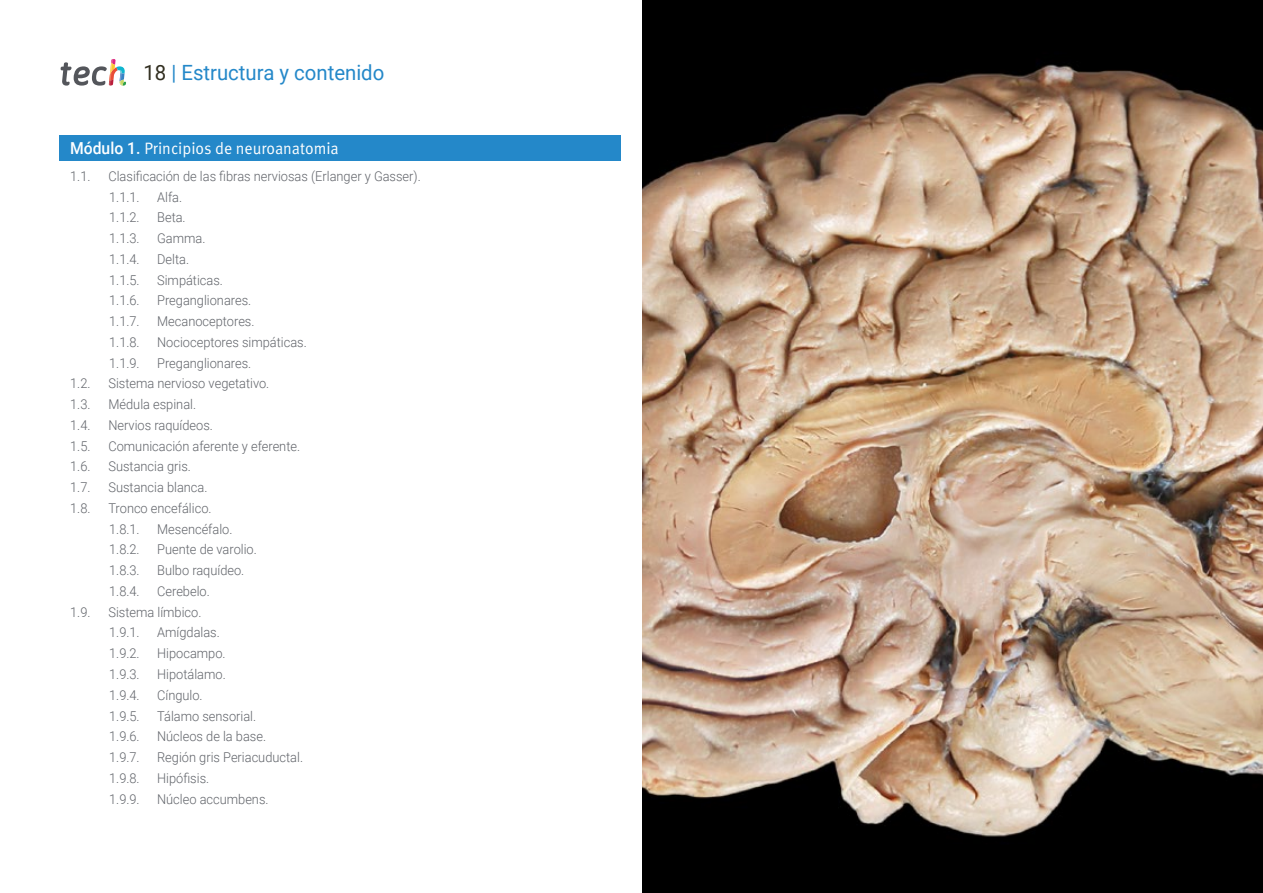
<style>
.page{position:relative;width:1263px;height:893px;background:#fff}
.page>*{position:absolute;margin:0;border:0;box-sizing:border-box;transform-origin:0 0}
.t1{font:21px "Roboto";color:#2488c9}
.t2{font:16.5px "Meta Pro";color:#fff;scale:.95 1}
.t3{font:300 13.5px/20.7px "Roboto";color:#61646a;scale:.95 1}
.s1{color:#312e20}
.s2{font-family:"Roboto";font-weight:500}
</style>
<div class="page">
<img style="left:642px;top:0;width:621px;height:893px">
<svg style="left:61px;top:59px;width:65px;height:27px"></svg>
<div style="left:59px;top:135px;width:562px;height:25px;background:#2488c9"></div>
<h1 class="t1" style="left:144px;top:57px;width:242px"><span class="s1">18</span> | Estructura y contenido</h1>
<p class="t2" style="left:70px;top:138px;width:284px"><span class="s2">Módulo 1.</span> Principios de neuroanatomia</p>
<p class="t3" style="left:70px;top:165px;width:23px">1.1.</p>
<p class="t3" style="left:108px;top:165px;width:330px">Clasificación de las fibras nerviosas (Erlanger y Gasser).<br>1.1.1.</p>
<p class="t3" style="left:157px;top:186px;width:28px">Alfa.</p>
<p class="t3" style="left:109px;top:207px;width:34px">1.1.2.</p>
<p class="t3" style="left:157px;top:207px;width:32px">Beta.</p>
<p class="t3" style="left:109px;top:228px;width:34px">1.1.3.</p>
<p class="t3" style="left:157px;top:228px;width:52px">Gamma.</p>
<p class="t3" style="left:109px;top:248px;width:34px">1.1.4.</p>
<p class="t3" style="left:157px;top:248px;width:35px">Delta.</p>
<p class="t3" style="left:109px;top:269px;width:34px">1.1.5.</p>
<p class="t3" style="left:157px;top:269px;width:71px">Simpáticas.</p>
<p class="t3" style="left:109px;top:290px;width:34px">1.1.6.</p>
<p class="t3" style="left:157px;top:290px;width:101px">Preganglionares.</p>
<p class="t3" style="left:109px;top:311px;width:34px">1.1.7.</p>
<p class="t3" style="left:157px;top:311px;width:104px">Mecanoceptores.</p>
<p class="t3" style="left:109px;top:331px;width:34px">1.1.8.</p>
<p class="t3" style="left:157px;top:331px;width:159px">Nocioceptores simpáticas.</p>
<p class="t3" style="left:109px;top:352px;width:34px">1.1.9.</p>
<p class="t3" style="left:157px;top:352px;width:101px">Preganglionares.</p>
<p class="t3" style="left:70px;top:373px;width:23px">1.2.</p>
<p class="t3" style="left:108px;top:373px;width:171px">Sistema nervioso vegetativo.</p>
<p class="t3" style="left:70px;top:394px;width:23px">1.3.</p>
<p class="t3" style="left:108px;top:394px;width:94px">Médula espinal.</p>
<p class="t3" style="left:70px;top:414px;width:23px">1.4.</p>
<p class="t3" style="left:108px;top:414px;width:111px">Nervios raquídeos.</p>
<p class="t3" style="left:70px;top:435px;width:23px">1.5.</p>
<p class="t3" style="left:108px;top:435px;width:203px">Comunicación aferente y eferente.</p>
<p class="t3" style="left:70px;top:456px;width:23px">1.6.</p>
<p class="t3" style="left:108px;top:456px;width:88px">Sustancia gris.</p>
<p class="t3" style="left:70px;top:477px;width:23px">1.7.</p>
<p class="t3" style="left:108px;top:477px;width:106px">Sustancia blanca.</p>
<p class="t3" style="left:70px;top:497px;width:23px">1.8.</p>
<p class="t3" style="left:108px;top:497px;width:110px">Tronco encefálico.<br>1.8.1.</p>
<p class="t3" style="left:157px;top:518px;width:81px">Mesencéfalo.</p>
<p class="t3" style="left:109px;top:539px;width:34px">1.8.2.</p>
<p class="t3" style="left:157px;top:539px;width:106px">Puente de varolio.</p>
<p class="t3" style="left:109px;top:560px;width:34px">1.8.3.</p>
<p class="t3" style="left:157px;top:560px;width:93px">Bulbo raquídeo.</p>
<p class="t3" style="left:109px;top:580px;width:34px">1.8.4.</p>
<p class="t3" style="left:157px;top:580px;width:57px">Cerebelo.</p>
<p class="t3" style="left:70px;top:601px;width:23px">1.9.</p>
<p class="t3" style="left:108px;top:601px;width:99px">Sistema límbico.<br>1.9.1.</p>
<p class="t3" style="left:157px;top:622px;width:67px">Amígdalas.</p>
<p class="t3" style="left:109px;top:643px;width:34px">1.9.2.</p>
<p class="t3" style="left:157px;top:643px;width:74px">Hipocampo.</p>
<p class="t3" style="left:109px;top:663px;width:34px">1.9.3.</p>
<p class="t3" style="left:157px;top:663px;width:74px">Hipotálamo.</p>
<p class="t3" style="left:109px;top:684px;width:34px">1.9.4.</p>
<p class="t3" style="left:157px;top:684px;width:49px">Cíngulo.</p>
<p class="t3" style="left:109px;top:705px;width:34px">1.9.5.</p>
<p class="t3" style="left:157px;top:705px;width:106px">Tálamo sensorial.</p>
<p class="t3" style="left:109px;top:726px;width:34px">1.9.6.</p>
<p class="t3" style="left:157px;top:726px;width:116px">Núcleos de la base.</p>
<p class="t3" style="left:109px;top:746px;width:34px">1.9.7.</p>
<p class="t3" style="left:157px;top:746px;width:155px">Región gris Periacuductal.</p>
<p class="t3" style="left:109px;top:767px;width:34px">1.9.8.</p>
<p class="t3" style="left:157px;top:767px;width:56px">Hipófisis.</p>
<p class="t3" style="left:109px;top:788px;width:34px">1.9.9.</p>
<p class="t3" style="left:157px;top:788px;width:119px">Núcleo accumbens.</p>
</div>
